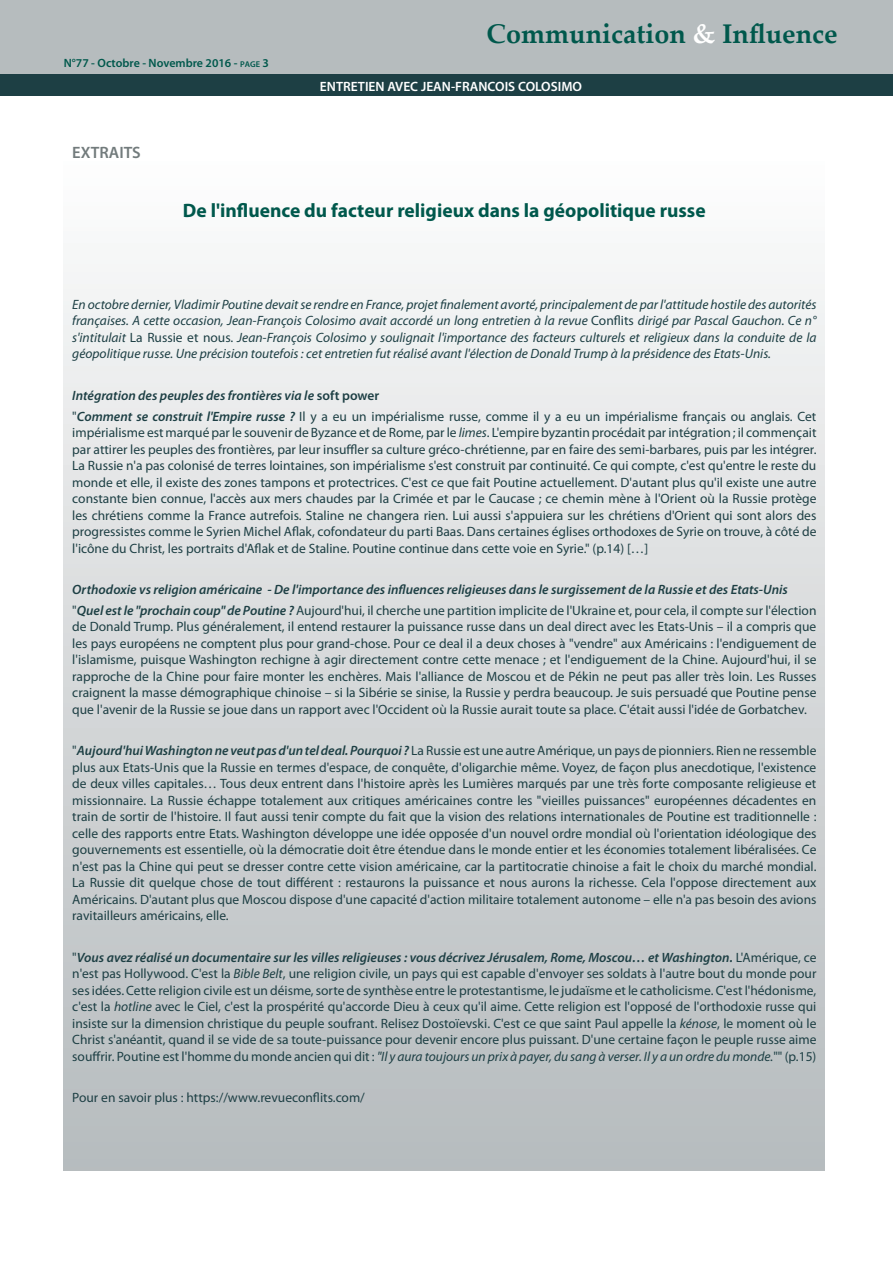
<style>
.page{position:relative;width:893px;height:1263px;background:#fff}
.page>*{position:absolute;margin:0;border:0;box-sizing:border-box;transform-origin:0 0}
.t1{font:700 27px "Palatino Linotype";color:#00584c}
.Titre_article_P1-4{font:700 19.5px "Myriad Pro";color:#00584c}
.Titre_colonnes{font:600 16.5px "Myriad Pro";color:#727b7c}
.Style_de_paragraphe{font:13.5px/16.5px "Myriad Pro";color:#1d3f44;text-align:justify}
.Style_de_paragraphe-2{font:italic 13.5px/16.5px "Myriad Pro";color:#1d3f44;text-align:justify}
.Style_de_paragraphe-3{font:italic 600 13.5px "Myriad Pro";color:#1d3f44}
.t2{font:600 13.5px "Myriad Pro";color:#fff}
.t3{font:600 12px "Myriad Pro";color:#00584c}
.s1{font-size:8.4px}
.s2{color:#fff}
.s3{font-style:normal}
.s4{font-weight:600;font-style:italic}
.s5{font-style:italic}
</style>
<div class="page">
<div style="left:0;top:0;width:893px;height:74px;background:#b6bcbe"></div>
<div style="left:0;top:75px;width:893px;height:21px;background:#1d3f44"></div>
<div style="left:64px;top:123px;width:761px;height:1047px;background:linear-gradient(to bottom,#fff,#b4b9bc)"></div>
<p class="t3" style="left:64px;top:55px;width:207px">N°77 - Octobre - Novembre 2016 - <span class="s1">page</span> 3</p>
<p class="Titre_colonnes" style="left:72px;top:141px;width:70px">EXTRAITS</p>
<p class="t1" style="left:487px;top:14px;width:353px">Communication <span class="s2">&amp;</span> Influence</p>
<p class="t2" style="left:320px;top:78px;width:264px">ENTRETIEN AVEC JEAN-FRANCOIS COLOSIMO</p>
<p class="Titre_article_P1-4" style="left:183px;top:197px;width:524px">De l'influence du facteur religieux dans la géopolitique russe</p>
<p class="Style_de_paragraphe-2" style="left:72px;top:296px;width:746px">En octobre dernier, Vladimir Poutine devait se rendre en France, projet finalement avorté, principalement de par l'attitude hostile des autorités françaises. A cette occasion, Jean-François Colosimo avait accordé un long entretien à la revue <span class="s3">Conflits</span> dirigé par Pascal Gauchon. Ce n° s'intitulait <span class="s3">La Russie et nous.</span> Jean-François Colosimo y soulignait l'importance des facteurs culturels et religieux dans la conduite de la géopolitique russe. Une précision toutefois : cet entretien fut réalisé avant l'élection de Donald Trump à la présidence des Etats-Unis.</p>
<p class="Style_de_paragraphe-3" style="left:72px;top:387px;width:308px">Intégration des peuples des frontières via le <span class="s3">soft power</span></p>
<p class="Style_de_paragraphe" style="left:72px;top:408px;width:746px">"<span class="s4">Comment se construit l'Empire russe ?</span> Il y a eu un impérialisme russe, comme il y a eu un impérialisme français ou anglais. Cet impérialisme est marqué par le souvenir de Byzance et de Rome, par le <span class="s5">limes</span>. L'empire byzantin procédait par intégration ; il commençait par attirer les peuples des frontières, par leur insuffler sa culture gréco-chrétienne, par en faire des semi-barbares, puis par les intégrer.<br>La Russie n'a pas colonisé de terres lointaines, son impérialisme s'est construit par continuité. Ce qui compte, c'est qu'entre le reste du monde et elle, il existe des zones tampons et protectrices. C'est ce que fait Poutine actuellement. D'autant plus qu'il existe une autre constante bien connue, l'accès aux mers chaudes par la Crimée et par le Caucase ; ce chemin mène à l'Orient où la Russie protège les chrétiens comme la France autrefois. Staline ne changera rien. Lui aussi s'appuiera sur les chrétiens d'Orient qui sont alors des progressistes comme le Syrien Michel Aflak, cofondateur du parti Baas. Dans certaines églises orthodoxes de Syrie on trouve, à côté de l'icône du Christ, les portraits d'Aflak et de Staline. Poutine continue dans cette voie en Syrie." (p.14) […]</p>
<p class="Style_de_paragraphe-3" style="left:72px;top:581px;width:717px">Orthodoxie vs religion américaine - De l'importance des influences religieuses dans le surgissement de la Russie et des Etats-Unis</p>
<p class="Style_de_paragraphe" style="left:72px;top:602px;width:746px">"<span class="s4">Quel est le "prochain coup" de Poutine ?</span> Aujourd'hui, il cherche une partition implicite de l'Ukraine et, pour cela, il compte sur l'élection de Donald Trump. Plus généralement, il entend restaurer la puissance russe dans un deal direct avec les Etats-Unis – il a compris que les pays européens ne comptent plus pour grand-chose. Pour ce deal il a deux choses à "vendre" aux Américains : l'endiguement de l'islamisme, puisque Washington rechigne à agir directement contre cette menace ; et l'endiguement de la Chine. Aujourd'hui, il se rapproche de la Chine pour faire monter les enchères. Mais l'alliance de Moscou et de Pékin ne peut pas aller très loin. Les Russes craignent la masse démographique chinoise – si la Sibérie se sinise, la Russie y perdra beaucoup. Je suis persuadé que Poutine pense que l'avenir de la Russie se joue dans un rapport avec l'Occident où la Russie aurait toute sa place. C'était aussi l'idée de Gorbatchev.</p>
<p class="Style_de_paragraphe" style="left:72px;top:742px;width:746px">"<span class="s4">Aujourd'hui Washington ne veut pas d'un tel deal. Pourquoi ?</span> La Russie est une autre Amérique, un pays de pionniers. Rien ne ressemble plus aux Etats-Unis que la Russie en termes d'espace, de conquête, d'oligarchie même. Voyez, de façon plus anecdotique, l'existence de deux villes capitales… Tous deux entrent dans l'histoire après les Lumières marqués par une très forte composante religieuse et missionnaire. La Russie échappe totalement aux critiques américaines contre les "vieilles puissances" européennes décadentes en train de sortir de l'histoire. Il faut aussi tenir compte du fait que la vision des relations internationales de Poutine est traditionnelle : celle des rapports entre Etats. Washington développe une idée opposée d'un nouvel ordre mondial où l'orientation idéologique des gouvernements est essentielle, où la démocratie doit être étendue dans le monde entier et les économies totalement libéralisées. Ce n'est pas la Chine qui peut se dresser contre cette vision américaine, car la partitocratie chinoise a fait le choix du marché mondial.<br>La Russie dit quelque chose de tout différent : restaurons la puissance et nous aurons la richesse. Cela l'oppose directement aux Américains. D'autant plus que Moscou dispose d'une capacité d'action militaire totalement autonome – elle n'a pas besoin des avions ravitailleurs américains, elle.</p>
<p class="Style_de_paragraphe" style="left:72px;top:949px;width:746px">"<span class="s4">Vous avez réalisé un documentaire sur les villes religieuses : vous décrivez Jérusalem, Rome, Moscou… et Washington.</span> L'Amérique, ce n'est pas Hollywood. C'est la <span class="s5">Bible Belt</span>, une religion civile, un pays qui est capable d'envoyer ses soldats à l'autre bout du monde pour ses idées. Cette religion civile est un déisme, sorte de synthèse entre le protestantisme, le judaïsme et le catholicisme. C'est l'hédonisme, c'est la <span class="s5">hotline</span> avec le Ciel, c'est la prospérité qu'accorde Dieu à ceux qu'il aime. Cette religion est l'opposé de l'orthodoxie russe qui insiste sur la dimension christique du peuple soufrant. Relisez Dostoïevski. C'est ce que saint Paul appelle la <span class="s5">kénose</span>, le moment où le Christ s'anéantit, quand il se vide de sa toute-puissance pour devenir encore plus puissant. D'une certaine façon le peuple russe aime souffrir. Poutine est l'homme du monde ancien qui dit : <span class="s5">"Il y aura toujours un prix à payer, du sang à verser. Il y a un ordre du monde.</span>"" (p.15)</p>
<p class="Style_de_paragraphe" style="left:72px;top:1089px;width:294px">Pour en savoir plus : https://www.revueconflits.com/</p>
</div>
